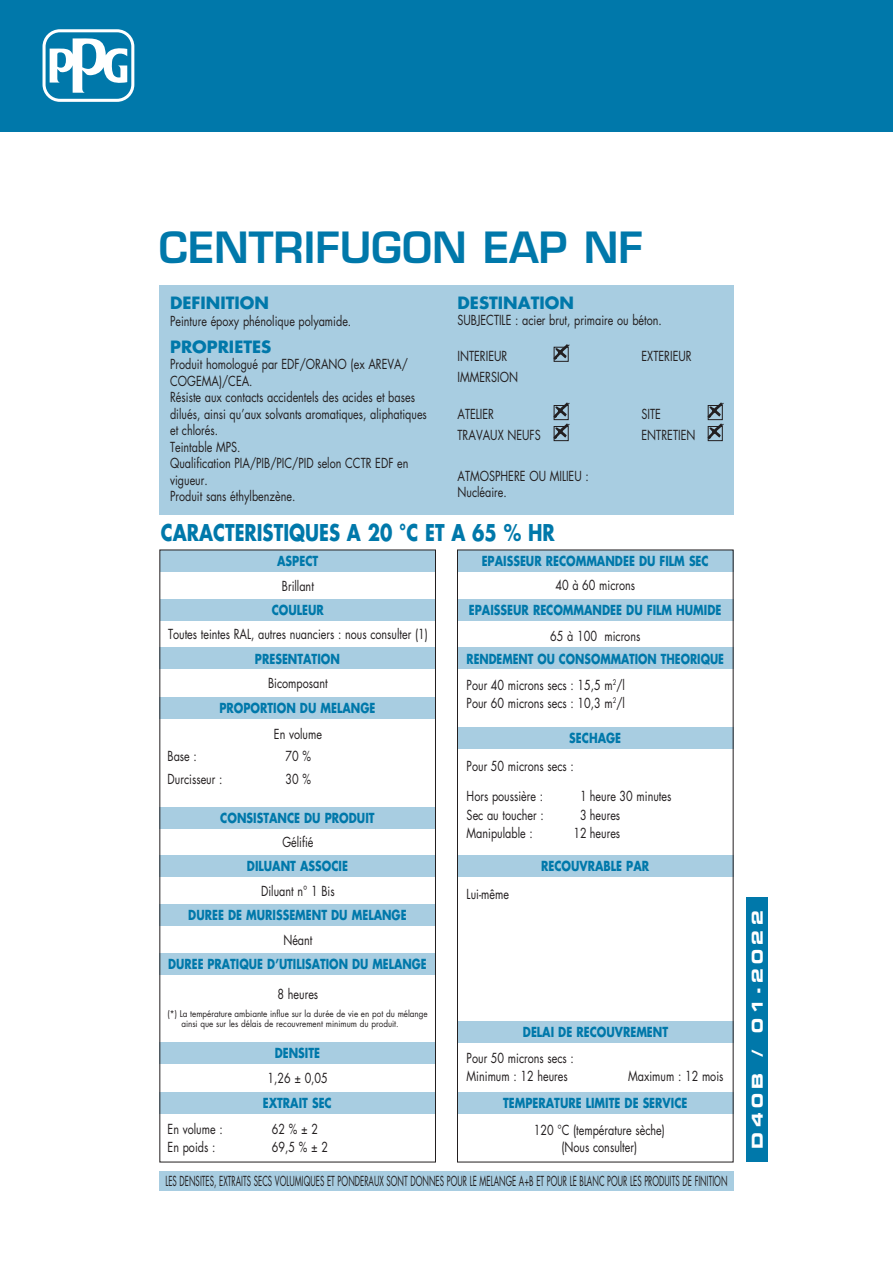
<style>
.page{position:relative;width:893px;height:1263px;background:#fff}
.page>*{position:absolute;margin:0;border:0;box-sizing:border-box;transform-origin:0 0}
.t1{font:600 42px "Eurostile";color:#0078aa}
.t2{font:700 22.5px "Futura";color:#0078aa;scale:.8 1}
.t3{font:700 16.5px "Futura";color:#0078aa}
.t4{font:15px "Eurostile Bold Extended Two";letter-spacing:.3em;color:#fff}
.t5{font:13.5px/16.5px "Futura";color:#231f20;scale:.8 1}
.t6{font:700 13.5px "Futura";color:#0078aa;scale:.8 1}
.t7{font:13.5px "Futura";color:#231f20;scale:.58 1}
.t8{font:700 13.5px "Futura";color:#0078aa;scale:.79 1}
.t9{font:700 13.5px "Futura";color:#0078aa;scale:.78 1}
.t10{font:9px/10.5px "Futura";color:#231f20;scale:.9 1}
</style>
<div class="page">
<img style="left:0;top:131px;width:893px;height:1060px">
<div style="left:159px;top:285px;width:574px;height:229px;background:#a8cde1"></div>
<div style="left:160px;top:550px;width:275px;height:21px;background:#a8cde1"></div>
<div style="left:457px;top:550px;width:276px;height:21px;background:#a8cde1"></div>
<div style="left:160px;top:599px;width:275px;height:21px;background:#a8cde1"></div>
<div style="left:159px;top:648px;width:276px;height:21px;background:#a8cde1"></div>
<div style="left:159px;top:697px;width:276px;height:22px;background:#a8cde1"></div>
<div style="left:159px;top:1092px;width:276px;height:21px;background:#a8cde1"></div>
<div style="left:159px;top:1042px;width:276px;height:21px;background:#a8cde1"></div>
<div style="left:159px;top:953px;width:276px;height:22px;background:#a8cde1"></div>
<div style="left:159px;top:904px;width:276px;height:22px;background:#a8cde1"></div>
<div style="left:159px;top:856px;width:276px;height:21px;background:#a8cde1"></div>
<div style="left:159px;top:807px;width:276px;height:21px;background:#a8cde1"></div>
<div style="left:457px;top:599px;width:276px;height:21px;background:#a8cde1"></div>
<div style="left:457px;top:648px;width:276px;height:21px;background:#a8cde1"></div>
<div style="left:457px;top:1092px;width:276px;height:21px;background:#a8cde1"></div>
<div style="left:457px;top:1021px;width:276px;height:21px;background:#a8cde1"></div>
<div style="left:457px;top:856px;width:276px;height:21px;background:#a8cde1"></div>
<div style="left:457px;top:727px;width:276px;height:21px;background:#a8cde1"></div>
<div style="left:746px;top:897px;width:22px;height:265px;background:#0078aa"></div>
<div style="left:554px;top:347px;width:15px;height:15px;border:1px solid #231f20"></div>
<svg style="left:554px;top:344px;width:15px;height:16px"></svg>
<div style="left:554px;top:426px;width:15px;height:15px;border:1px solid #231f20"></div>
<svg style="left:554px;top:402px;width:15px;height:37px"></svg>
<div style="left:708px;top:426px;width:15px;height:15px;border:1px solid #231f20"></div>
<svg style="left:708px;top:402px;width:16px;height:37px"></svg>
<div style="left:159px;top:1171px;width:574px;height:20px;background:#a8cde1"></div>
<div style="left:0;top:0;width:893px;height:131px;background:#0078aa"></div>
<svg style="left:43px;top:29px;width:91px;height:73px"></svg>
<div style="left:46px;top:32px;width:85px;height:67px;background:#0078aa;border-radius:14px"></div>
<svg style="left:50px;top:38px;width:77px;height:55px"></svg>
<div style="left:159px;top:550px;width:277px;height:612px;border:1px solid #231f20"></div>
<div style="left:457px;top:550px;width:276px;height:612px;border:1px solid #231f20"></div>
<h1 class="t1" style="left:159px;top:222px;width:486px">CENTRIFUGON EAP NF</h1>
<p class="t3" style="left:170px;top:292px;width:100px">DEFINITION</p>
<p class="t5" style="left:170px;top:312px;width:228px">Peinture époxy phénolique polyamide.</p>
<p class="t3" style="left:170px;top:336px;width:103px">PROPRIETES</p>
<p class="t5" style="left:170px;top:356px;width:323px">Produit homologué par EDF/ORANO (ex AREVA/<br>COGEMA)/CEA.<br>Résiste aux contacts accidentels des acides et bases dilués, ainsi qu’aux solvants aromatiques, aliphatiques et chlorés.<br>Teintable MPS.<br>Qualification PIA/PIB/PIC/PID selon CCTR EDF en vigueur.<br>Produit sans éthylbenzène.</p>
<p class="t3" style="left:457px;top:291px;width:118px">DESTINATION</p>
<p class="t5" style="left:457px;top:311px;width:257px">SUBJECTILE : acier brut, primaire ou béton.</p>
<p class="t5" style="left:457px;top:347px;width:64px">INTERIEUR</p>
<p class="t5" style="left:641px;top:347px;width:64px">EXTERIEUR</p>
<p class="t5" style="left:457px;top:368px;width:77px">IMMERSION</p>
<p class="t5" style="left:457px;top:406px;width:47px">ATELIER</p>
<p class="t5" style="left:641px;top:406px;width:26px">SITE</p>
<p class="t5" style="left:457px;top:427px;width:106px">TRAVAUX NEUFS</p>
<p class="t5" style="left:641px;top:427px;width:69px">ENTRETIEN</p>
<p class="t5" style="left:457px;top:467px;width:166px">ATMOSPHERE OU MILIEU :<br>Nucléaire.</p>
<h2 class="t2" style="left:161px;top:517px;width:494px">CARACTERISTIQUES A 20 °C ET A 65 % HR</h2>
<p class="t6" style="left:482px;top:552px;width:285px">EPAISSEUR RECOMMANDEE DU FILM SEC</p>
<p class="t6" style="left:272px;top:601px;width:67px">COULEUR</p>
<p class="t6" style="left:255px;top:649px;width:108px">PRESENTATION</p>
<p class="t6" style="left:219px;top:699px;width:197px">PROPORTION DU MELANGE</p>
<p class="t6" style="left:277px;top:552px;width:53px">ASPECT</p>
<p class="t5" style="left:555px;top:576px;width:101px">40 à 60 microns</p>
<p class="t5" style="left:282px;top:577px;width:42px">Brillant</p>
<p class="t6" style="left:469px;top:600px;width:317px">EPAISSEUR RECOMMANDEE DU FILM HUMIDE</p>
<p class="t9" style="left:466px;top:649px;width:332px">RENDEMENT OU CONSOMMATION THEORIQUE</p>
<p class="t5" style="left:168px;top:625px;width:326px">Toutes teintes RAL, autres nuanciers : nous consulter (1)</p>
<p class="t5" style="left:550px;top:628px;width:114px">65 à 100 microns</p>
<p class="t5" style="left:268px;top:675px;width:76px">Bicomposant</p>
<p class="t5" style="left:274px;top:725px;width:62px">En volume</p>
<p class="t5" style="left:467px;top:675px;width:200px;line-height:18px">Pour 40 microns secs : 15,5 m<sup>2</sup>/l<br>Pour 60 microns secs : 10,3 m<sup>2</sup>/l</p>
<p class="t6" style="left:569px;top:729px;width:66px">SECHAGE</p>
<p class="t5" style="left:168px;top:748px;width:38px">Base :</p>
<p class="t5" style="left:286px;top:748px;width:33px">70 %</p>
<p class="t5" style="left:168px;top:770px;width:70px">Durcisseur :</p>
<p class="t5" style="left:286px;top:770px;width:33px">30 %</p>
<p class="t6" style="left:220px;top:809px;width:194px">CONSISTANCE DU PRODUIT</p>
<p class="t5" style="left:282px;top:834px;width:40px">Gélifié</p>
<p class="t5" style="left:261px;top:882px;width:93px">Diluant n° 1 Bis</p>
<p class="t5" style="left:283px;top:931px;width:38px">Néant</p>
<p class="t6" style="left:247px;top:857px;width:128px">DILUANT ASSOCIE</p>
<p class="t6" style="left:188px;top:906px;width:275px">DUREE DE MURISSEMENT DU MELANGE</p>
<p class="t8" style="left:168px;top:955px;width:329px">DUREE PRATIQUE D’UTILISATION DU MELANGE</p>
<p class="t5" style="left:278px;top:986px;width:52px">8 heures</p>
<p class="t10" style="left:181px;top:1008px;width:275px;text-indent:-14px">(*) La température ambiante influe sur la durée de vie en pot du mélange ainsi que sur les délais de recouvrement minimum du produit.</p>
<p class="t6" style="left:275px;top:1044px;width:58px">DENSITE</p>
<p class="t5" style="left:267px;top:1069px;width:77px">1,26 ± 0,05</p>
<p class="t6" style="left:263px;top:1093px;width:88px">EXTRAIT SEC</p>
<p class="t5" style="left:168px;top:1120px;width:70px">En volume :</p>
<p class="t5" style="left:272px;top:1120px;width:59px">62 % ± 2</p>
<p class="t5" style="left:168px;top:1138px;width:61px">En poids :</p>
<p class="t5" style="left:272px;top:1138px;width:72px">69,5 % ± 2</p>
<p class="t5" style="left:467px;top:758px;width:136px">Pour 50 microns secs :</p>
<p class="t5" style="left:467px;top:788px;width:97px">Hors poussière :</p>
<p class="t5" style="left:580px;top:788px;width:116px">1 heure 30 minutes</p>
<p class="t5" style="left:467px;top:806px;width:98px">Sec au toucher :</p>
<p class="t5" style="left:580px;top:806px;width:52px">3 heures</p>
<p class="t5" style="left:467px;top:824px;width:84px">Manipulable :</p>
<p class="t5" style="left:574px;top:824px;width:60px">12 heures</p>
<p class="t5" style="left:467px;top:886px;width:55px">Lui-même</p>
<p class="t6" style="left:541px;top:857px;width:136px">RECOUVRABLE PAR</p>
<p class="t6" style="left:523px;top:1022px;width:183px">DELAI DE RECOUVREMENT</p>
<p class="t5" style="left:467px;top:1049px;width:136px;line-height:18px">Pour 50 microns secs :<br>Minimum : 12 heures</p>
<p class="t5" style="left:628px;top:1068px;width:121px">Maximum : 12 mois</p>
<p class="t6" style="left:503px;top:1093px;width:232px">TEMPERATURE LIMITE DE SERVICE</p>
<p class="t5" style="left:534px;top:1122px;width:165px;text-align:center">120 °C (température sèche) (Nous consulter)</p>
<p class="t7" style="left:165px;top:1172px;width:971px">LES DENSITES, EXTRAITS SECS VOLUMIQUES ET PONDERAUX SONT DONNES POUR LE MELANGE A+B ET POUR LE BLANC POUR LES PRODUITS DE FINITION</p>
<p class="t4" style="left:747px;top:1148px;width:240px;rotate:-90deg">D40B / 01-2022</p>
</div>
